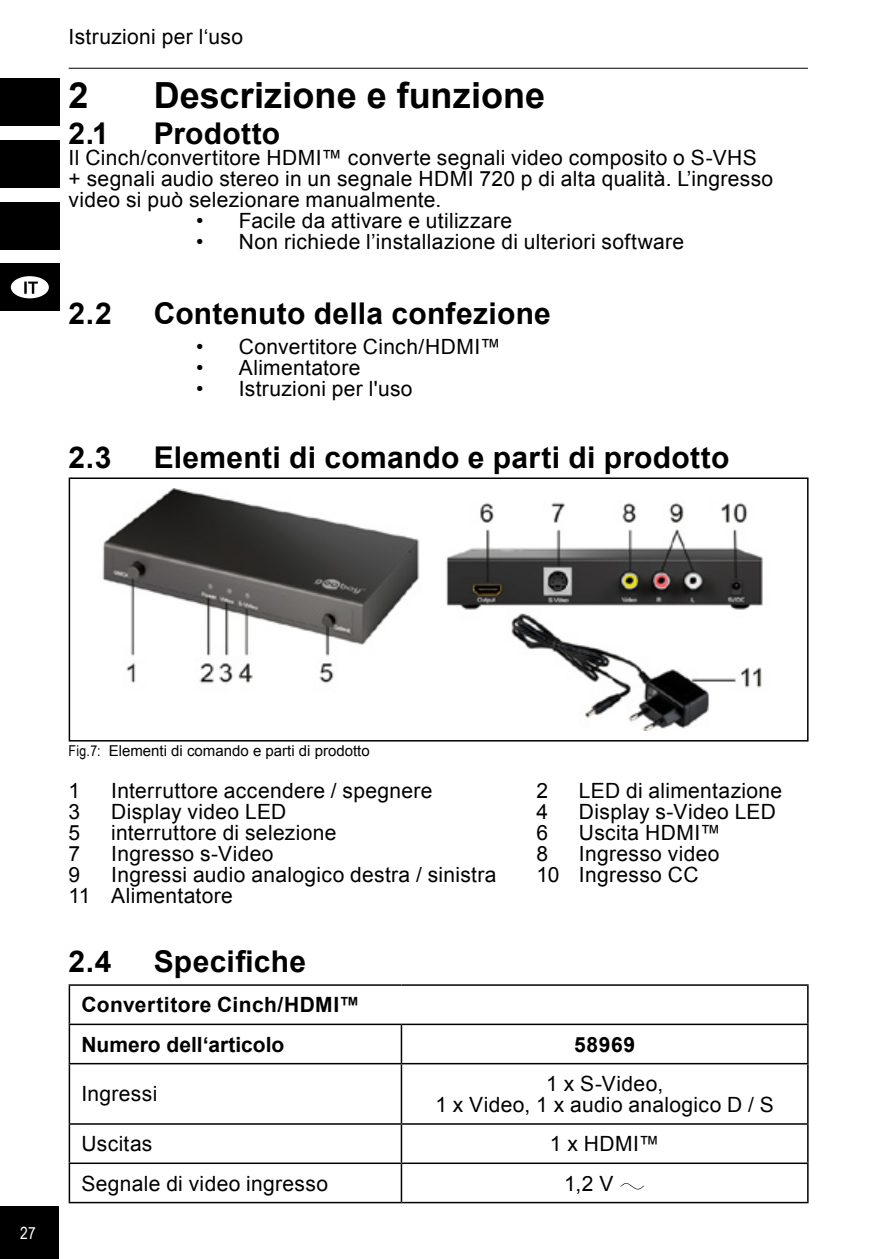
<style>
.page{position:relative;width:893px;height:1259px;background:#fff}
.page>*{position:absolute;margin:0;border:0;box-sizing:border-box;transform-origin:0 0}
.t1{font:700 36px "Arial";letter-spacing:.005em;color:#000}
.t2{font:700 30px "Arial";letter-spacing:.01em;color:#000}
.t3{font:21px/21px "Arial";letter-spacing:.015em;color:#000}
.t4{font:700 21px/39.3px "Arial";letter-spacing:.015em;color:#000}
.t5{font:16.8px "Arial Narrow";color:#fff}
.t6{font:15px "Arial";color:#000}
.s1{font-family:"Arial Narrow"}
</style>
<div class="page">
<div style="left:0;top:1206px;width:58px;height:53px;background:#000"></div>
<hr style="left:69px;top:68px;width:739px;height:1px;background:#000">
<div style="left:0;top:78px;width:60px;height:48px;background:#000"></div>
<div style="left:0;top:140px;width:60px;height:48px;background:#000"></div>
<div style="left:0;top:202px;width:60px;height:47px;background:#000"></div>
<div style="left:0;top:263px;width:60px;height:48px;background:#000"></div>
<svg style="left:11px;top:276px;width:38px;height:22px"></svg>
<img style="left:102px;top:488px;width:661px;height:243px">
<div style="left:69px;top:477px;width:739px;height:264px;border:2px solid #000"></div>
<hr style="left:69px;top:984px;width:332px;height:2px;background:#000">
<hr style="left:69px;top:986px;width:1px;height:37px;background:#000">
<hr style="left:401px;top:984px;width:408px;height:2px;background:#000">
<hr style="left:807px;top:986px;width:2px;height:37px;background:#000">
<hr style="left:69px;top:1023px;width:332px;height:2px;background:#000">
<hr style="left:69px;top:1025px;width:1px;height:38px;background:#000">
<hr style="left:401px;top:1023px;width:408px;height:2px;background:#000">
<hr style="left:401px;top:1025px;width:1px;height:38px;background:#000">
<hr style="left:807px;top:1025px;width:2px;height:38px;background:#000">
<hr style="left:69px;top:1063px;width:332px;height:1px;background:#000">
<hr style="left:69px;top:1064px;width:1px;height:59px;background:#000">
<hr style="left:401px;top:1063px;width:408px;height:1px;background:#000">
<hr style="left:401px;top:1064px;width:1px;height:59px;background:#000">
<hr style="left:807px;top:1064px;width:2px;height:59px;background:#000">
<hr style="left:69px;top:1123px;width:332px;height:1px;background:#000">
<hr style="left:69px;top:1124px;width:1px;height:38px;background:#000">
<hr style="left:401px;top:1123px;width:408px;height:1px;background:#000">
<hr style="left:401px;top:1124px;width:1px;height:38px;background:#000">
<hr style="left:807px;top:1124px;width:2px;height:38px;background:#000">
<hr style="left:69px;top:1162px;width:332px;height:2px;background:#000">
<hr style="left:69px;top:1164px;width:1px;height:37px;background:#000">
<hr style="left:401px;top:1162px;width:408px;height:2px;background:#000">
<hr style="left:401px;top:1164px;width:1px;height:37px;background:#000">
<hr style="left:807px;top:1164px;width:2px;height:37px;background:#000">
<hr style="left:69px;top:1201px;width:332px;height:2px;background:#000">
<hr style="left:401px;top:1201px;width:408px;height:2px;background:#000">
<svg style="left:620px;top:1183px;width:24px;height:6px"></svg>
<p class="t3" style="left:69px;top:26px;width:176px">Istruzioni per l‘uso</p>
<h1 class="t1" style="left:69px;top:72px;width:22px">2</h1>
<h1 class="t1" style="left:154px;top:72px;width:393px">Descrizione e funzione</h1>
<h2 class="t2" style="left:69px;top:114px;width:42px">2.1</h2>
<h2 class="t2" style="left:154px;top:114px;width:128px">Prodotto</h2>
<p class="t3" style="left:69px;top:147px;width:706px">Il Cinch/convertitore HDMI™ converte segnali video composito o S-VHS + segnali audio stereo in un segnale HDMI 720 p di alta qualità. L’ingresso video si può selezionare manualmente.</p>
<p class="t3" style="left:196px;top:210px;width:317px">• Facile da attivare e utilizzare</p>
<p class="t3" style="left:196px;top:231px;width:489px">• Non richiede l’installazione di ulteriori software</p>
<h2 class="t2" style="left:69px;top:294px;width:45px">2.2</h2>
<h2 class="t2" style="left:154px;top:294px;width:399px">Contenuto della confezione</h2>
<p class="t3" style="left:196px;top:336px;width:306px">• Convertitore Cinch/HDMI™</p>
<p class="t3" style="left:196px;top:357px;width:166px">• Alimentatore</p>
<p class="t3" style="left:196px;top:378px;width:218px">• Istruzioni per l'uso</p>
<h2 class="t2" style="left:69px;top:438px;width:44px">2.3</h2>
<h2 class="t2" style="left:154px;top:438px;width:577px">Elementi di comando e parti di prodotto</h2>
<p class="t5" style="left:20px;top:1220px;width:17px">27</p>
<p class="t6" style="left:69px;top:741px;width:303px"><span class="s1">Fig.7:</span> Elementi di comando e parti di prodotto</p>
<p class="t3" style="left:69px;top:780px;width:13px">1</p>
<p class="t3" style="left:111px;top:780px;width:323px">Interruttore accendere / spegnere</p>
<p class="t3" style="left:536px;top:780px;width:13px">2</p>
<p class="t3" style="left:579px;top:780px;width:205px">LED di alimentazione</p>
<p class="t3" style="left:69px;top:801px;width:13px">3</p>
<p class="t3" style="left:111px;top:801px;width:177px">Display video LED</p>
<p class="t3" style="left:536px;top:801px;width:13px">4</p>
<p class="t3" style="left:579px;top:801px;width:199px">Display s-Video LED</p>
<p class="t3" style="left:69px;top:822px;width:13px">5</p>
<p class="t3" style="left:111px;top:822px;width:227px">interruttore di selezione</p>
<p class="t3" style="left:536px;top:822px;width:13px">6</p>
<p class="t3" style="left:579px;top:822px;width:143px">Uscita HDMI™</p>
<p class="t3" style="left:69px;top:843px;width:13px">7</p>
<p class="t3" style="left:111px;top:843px;width:164px">Ingresso s-Video</p>
<p class="t3" style="left:536px;top:843px;width:13px">8</p>
<p class="t3" style="left:579px;top:843px;width:142px">Ingresso video</p>
<p class="t3" style="left:69px;top:864px;width:13px">9</p>
<p class="t3" style="left:111px;top:864px;width:387px">Ingressi audio analogico destra / sinistra</p>
<p class="t3" style="left:536px;top:864px;width:164px">10 Ingresso CC</p>
<p class="t3" style="left:69px;top:885px;width:166px">11 Alimentatore</p>
<h2 class="t2" style="left:69px;top:942px;width:44px">2.4</h2>
<h2 class="t2" style="left:154px;top:942px;width:154px">Specifiche</h2>
<p class="t4" style="left:81px;top:986px;width:280px">Convertitore Cinch/HDMI™<br>Numero dell‘articolo</p>
<p class="t4" style="left:574px;top:1025px;width:62px">58969</p>
<p class="t3" style="left:81px;top:1083px;width:77px">Ingressi</p>
<p class="t3" style="left:435px;top:1073px;width:340px;text-align:center">1 x S-Video,<br>1 x Video, 1 x audio analogico D / S</p>
<p class="t3" style="left:81px;top:1133px;width:73px">Uscitas</p>
<p class="t3" style="left:550px;top:1133px;width:111px">1 x HDMI™</p>
<p class="t3" style="left:81px;top:1173px;width:248px">Segnale di video ingresso</p>
<p class="t3" style="left:564px;top:1173px;width:51px">1,2 V</p>
</div>
